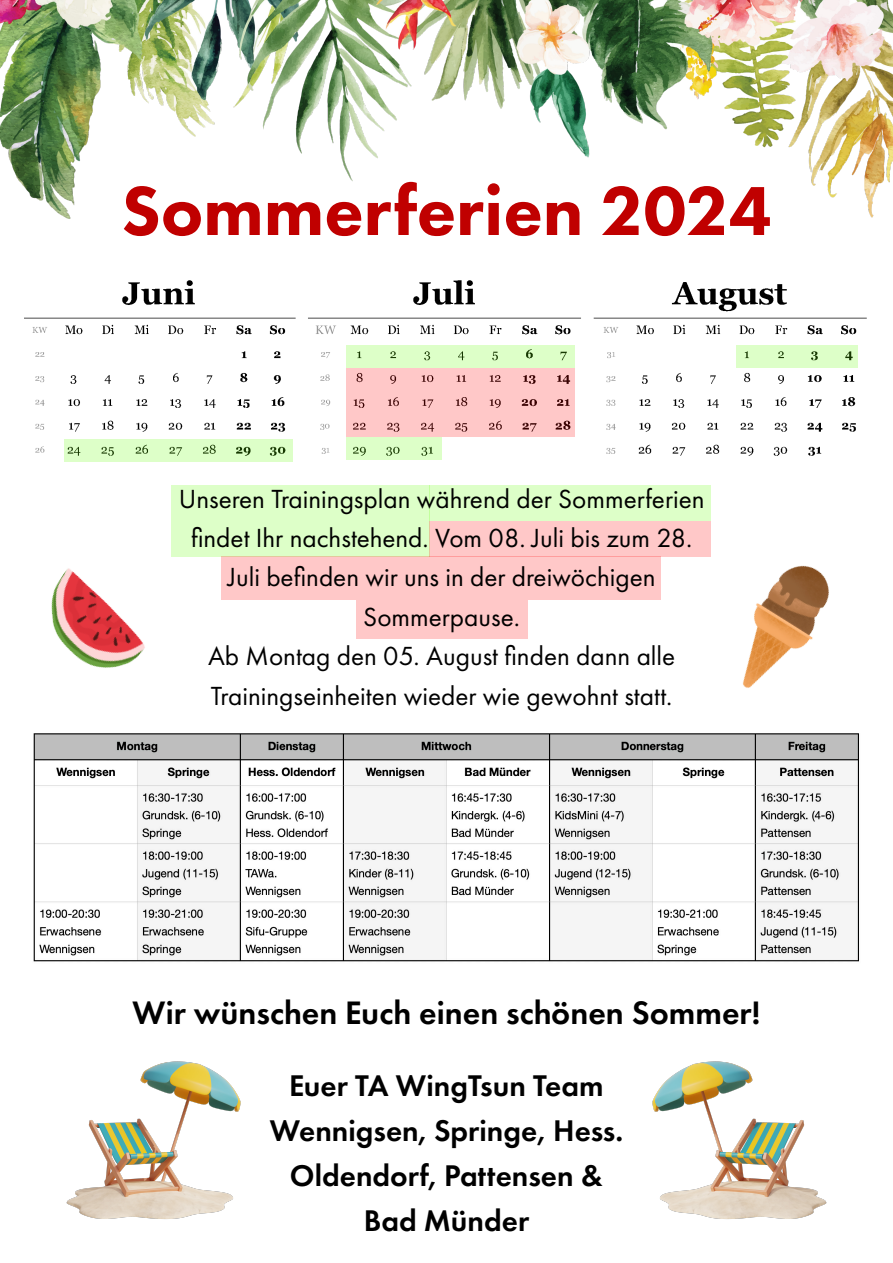
<style>
.page{position:relative;width:893px;height:1263px;background:#fff}
.page>*{position:absolute;margin:0;border:0;box-sizing:border-box;transform-origin:0 0}
.t1{font:800 71.85px "Futura PT";color:#c00000}
.t2{font:600 33.75px "Futura PT";color:#000}
.t3{font:600 31.05px/45px "Futura PT";color:#000;text-align:center}
.t4{font:27.15px/39.5px "Futura PT";color:#000;text-align:center}
</style>
<div class="page">
<img style="left:0;top:0;width:893px;height:219px">
<img style="left:33px;top:733px;width:826px;height:229px">
<img style="left:24px;top:280px;width:843px;height:176px">
<svg style="left:64px;top:439px;width:229px;height:23px;background:#d2f4bd"></svg>
<div style="left:346px;top:345px;width:229px;height:23px;background:#ddffc8"></div>
<svg style="left:346px;top:368px;width:229px;height:23px;background:#f6bfbf"></svg>
<svg style="left:346px;top:391px;width:229px;height:23px;background:#f5bebe"></svg>
<svg style="left:346px;top:414px;width:229px;height:23px;background:#f4bdbd"></svg>
<svg style="left:346px;top:437px;width:96px;height:23px;background:#d3f5be"></svg>
<div style="left:737px;top:345px;width:121px;height:23px;background:#ddffc8"></div>
<img style="left:66px;top:1061px;width:175px;height:158px">
<img style="left:652px;top:1061px;width:175px;height:158px">
<div style="left:171px;top:485px;width:259px;height:71px;background:#ddffc8"></div>
<div style="left:430px;top:485px;width:281px;height:36px;background:#ddffc8"></div>
<div style="left:430px;top:521px;width:281px;height:35px;background:#ffc8c8"></div>
<div style="left:222px;top:556px;width:439px;height:44px;background:#ffc8c8"></div>
<div style="left:356px;top:600px;width:172px;height:39px;background:#ffc8c8"></div>
<img style="left:661px;top:556px;width:198px;height:190px">
<img style="left:51px;top:568px;width:94px;height:100px">
<h1 class="t1" style="left:121px;top:166px;width:652px">Sommerferien 2024</h1>
<p class="t4" style="left:179px;top:479px;width:527px">Unseren Trainingsplan während der Sommerferien findet Ihr nachstehend. Vom 08. Juli bis zum 28.<br>Juli befinden wir uns in der dreiwöchigen Sommerpause.<br>Ab Montag den 05. August finden dann alle Trainingseinheiten wieder wie gewohnt statt.</p>
<p class="t2" style="left:133px;top:991px;width:629px">Wir wünschen Euch einen schönen Sommer!</p>
<p class="t3" style="left:270px;top:1063px;width:355px">Euer TA WingTsun Team<br>Wennigsen, Springe, Hess.<br>Oldendorf, Pattensen &amp;<br>Bad Münder</p>
</div>
